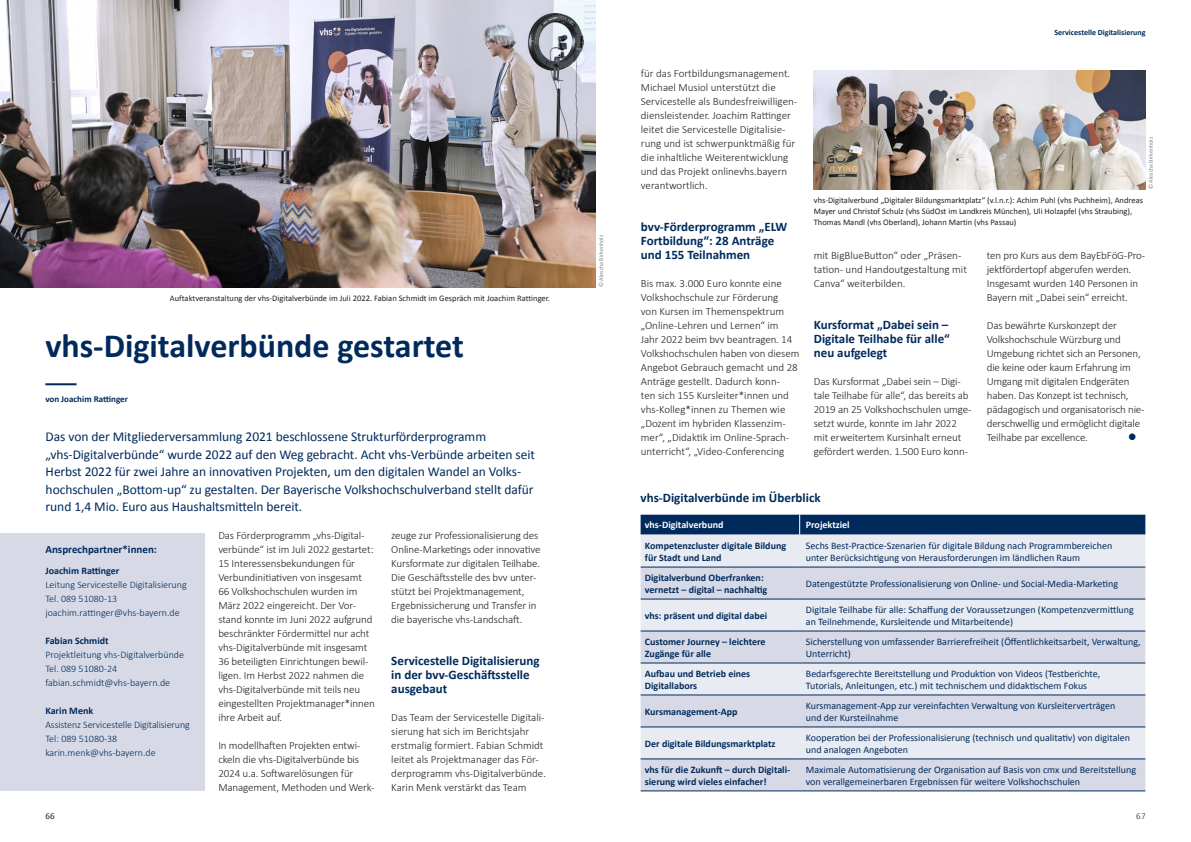
<style>
.page{position:relative;width:1191px;height:842px;background:#fff}
.page>*{position:absolute;margin:0;border:0;box-sizing:border-box;transform-origin:0 0}
.t1{font:700 34px "Calibri";color:#002a5c}
.t2{font:700 15px "Calibri";color:#002a5c}
.t3{font:13.5px/17.5px "Calibri";letter-spacing:-.005em;color:#002a5c}
.t4{font:700 13px/14px "Calibri";color:#002a5c}
.t5{font:300 11px/14px "Calibri";letter-spacing:-.01em;color:#231f20}
.t6{font:700 11px "Calibri";color:#002a5c}
.t7{font:10px/12px "Calibri";color:#002a5c}
.t8{font:700 10px/12px "Calibri";color:#002a5c}
.t9{font:300 10px/14px "Calibri";color:#002a5c}
.t10{font:700 10px "Calibri";color:#fff}
.t11{font:700 9px "Calibri";color:#002a5c}
.t12{font:9px "Calibri";color:#231f20}
.t13{font:300 9px "Calibri";color:#231f20}
.t14{font:8.5px/11px "Calibri";color:#231f20}
.t15{font:700 8px "Calibri";color:#002a5c}
.t16{font:6px "Calibri";color:#808285}
</style>
<div class="page">
<hr style="left:45px;top:383px;width:32px;height:2px;background:#002a5c">
<img style="left:0;top:0;width:595px;height:287px">
<img style="left:814px;top:71px;width:331px;height:118px">
<div style="left:0;top:533px;width:204px;height:258px;background:#d7dae6"></div>
<div style="left:640px;top:535px;width:505px;height:32px;background:#e9ebf2"></div>
<svg style="left:640px;top:568px;width:505px;height:222px;background:#dbdee9"></svg>
<hr style="left:640px;top:567px;width:159px;height:1px;background:#002a5c">
<hr style="left:799px;top:567px;width:346px;height:1px;background:#002a5c">
<hr style="left:640px;top:599px;width:159px;height:1px;background:#002a5c">
<hr style="left:799px;top:599px;width:346px;height:1px;background:#002a5c">
<hr style="left:640px;top:631px;width:159px;height:1px;background:#002a5c">
<hr style="left:799px;top:631px;width:346px;height:1px;background:#002a5c">
<hr style="left:640px;top:663px;width:159px;height:1px;background:#002a5c">
<hr style="left:799px;top:663px;width:346px;height:1px;background:#002a5c">
<hr style="left:640px;top:695px;width:159px;height:1px;background:#002a5c">
<hr style="left:799px;top:695px;width:346px;height:1px;background:#002a5c">
<hr style="left:640px;top:727px;width:159px;height:1px;background:#002a5c">
<hr style="left:799px;top:727px;width:346px;height:1px;background:#002a5c">
<hr style="left:640px;top:759px;width:159px;height:1px;background:#002a5c">
<hr style="left:799px;top:759px;width:346px;height:1px;background:#002a5c">
<hr style="left:640px;top:790px;width:159px;height:1px;background:#002a5c">
<hr style="left:799px;top:790px;width:346px;height:1px;background:#002a5c">
<div style="left:640px;top:515px;width:505px;height:20px;background:#002a5c"></div>
<p class="t14" style="left:170px;top:293px;width:382px">Auftaktveranstaltung der vhs-Digitalverbünde im Juli 2022. Fabian Schmidt im Gespräch mit Joachim Rattinger.</p>
<h1 class="t1" style="left:45px;top:324px;width:420px">vhs-Digitalverbünde gestartet</h1>
<p class="t11" style="left:45px;top:393px;width:84px">von Joachim Rattinger</p>
<p class="t3" style="left:46px;top:428px;width:491px">Das von der Mitgliederversammlung 2021 beschlossene Strukturförderprogramm „vhs-Digitalverbünde“ wurde 2022 auf den Weg gebracht. Acht vhs-Verbünde arbeiten seit Herbst 2022 für zwei Jahre an innovativen Projekten, um den digitalen Wandel an Volks&shy;hochschulen „Bottom-up“ zu gestalten. Der Bayerische Volkshochschulverband stellt dafür rund 1,4 Mio. Euro aus Haushaltsmitteln bereit.</p>
<p class="t6" style="left:45px;top:542px;width:113px">Ansprechpartner*innen:</p>
<p class="t8" style="left:45px;top:565px;width:76px">Joachim Rattinger</p>
<p class="t9" style="left:45px;top:577px;width:143px">Leitung Servicestelle Digitalisierung<br>Tel. 089 51080-13 joachim.rattinger@vhs-bayern.de</p>
<p class="t8" style="left:45px;top:635px;width:65px">Fabian Schmidt</p>
<p class="t9" style="left:45px;top:647px;width:140px">Projektleitung vhs-Digitalverbünde<br>Tel. 089 51080-24 fabian.schmidt@vhs-bayern.de</p>
<p class="t8" style="left:45px;top:705px;width:49px">Karin Menk</p>
<p class="t9" style="left:45px;top:717px;width:146px">Assistenz Servicestelle Digitalisierung<br>Tel: 089 51080-38 karin.menk@vhs-bayern.de</p>
<p class="t5" style="left:218px;top:528px;width:158px">Das Förderprogramm „vhs-Digital&shy;verbünde“ ist im Juli 2022 gestartet:<br>15 Interessensbekundungen für Verbundinitiativen von insgesamt 66 Volkshochschulen wurden im März 2022 eingereicht. Der Vor&shy;stand konnte im Juni 2022 aufgrund beschränkter Fördermittel nur acht vhs-Digitalverbünde mit insgesamt 36 beteiligten Einrichtungen bewil&shy;ligen. Im Herbst 2022 nahmen die vhs-Digitalverbünde mit teils neu eingestellten Projektmanager*innen ihre Arbeit auf.</p>
<p class="t5" style="left:218px;top:738px;width:158px">In modellhaften Projekten entwi&shy;ckeln die vhs-Digitalverbünde bis 2024 u.a. Softwarelösungen für Management, Methoden und Werk-</p>
<p class="t5" style="left:391px;top:528px;width:151px">zeuge zur Professionalisierung des Online-Marketings oder innovative Kursformate zur digitalen Teilhabe.<br>Die Geschäftsstelle des bvv unter&shy;stützt bei Projektmanagement, Ergebnissicherung und Transfer in die bayerische vhs-Landschaft.</p>
<p class="t4" style="left:391px;top:654px;width:150px">Servicestelle Digitalisierung in der bvv-Geschäftsstelle ausgebaut</p>
<p class="t5" style="left:391px;top:710px;width:156px">Das Team der Servicestelle Digitali&shy;sierung hat sich im Berichtsjahr erstmalig formiert. Fabian Schmidt leitet als Projektmanager das För&shy;derprogramm vhs-Digitalverbünde.<br>Karin Menk verstärkt das Team</p>
<p class="t16" style="left:597px;top:287px;width:53px;rotate:-90deg">© Alescha Birkenholz</p>
<p class="t5" style="left:641px;top:66px;width:158px">für das Fortbildungsmanagement.<br>Michael Musiol unterstützt die Servicestelle als Bundesfreiwilligen&shy;diensleistender. Joachim Rattinger leitet die Servicestelle Digitalisie&shy;rung und ist schwerpunktmäßig für die inhaltliche Weiterentwicklung und das Projekt onlinevhs.bayern verantwortlich.</p>
<p class="t4" style="left:641px;top:220px;width:148px">bvv-Förderprogramm „ELW<br>Fortbildung“: 28 Anträge und 155 Teilnahmen</p>
<p class="t5" style="left:641px;top:276px;width:160px">Bis max. 3.000 Euro konnte eine<br>Volkshochschule zur Förderung<br>von Kursen im Themenspektrum „Online-Lehren und Lernen“ im<br>Jahr 2022 beim bvv beantragen. 14<br>Volkshochschulen haben von diesem<br>Angebot Gebrauch gemacht und 28<br>Anträge gestellt. Dadurch konn-<br>ten sich 155 Kursleiter*innen und vhs-Kolleg*innen zu Themen wie „Dozent im hybriden Klassenzim&shy;mer“, „Didaktik im Online-Sprach&shy;unterricht“, „Video-Conferencing</p>
<p class="t15" style="left:1054px;top:27px;width:93px">Servicestelle Digitalisierung</p>
<p class="t16" style="left:1147px;top:189px;width:53px;rotate:-90deg">© Alescha Birkenholz</p>
<p class="t14" style="left:814px;top:195px;width:331px">vhs-Digitalverbund „Digitaler Bildungsmarktplatz“ (v.l.n.r.): Achim Puhl (vhs Puchheim), Andreas<br>Mayer und Christof Schulz (vhs SüdOst im Landkreis München), Uli Holzapfel (vhs Straubing),<br>Thomas Mandl (vhs Oberland), Johann Martin (vhs Passau)</p>
<p class="t5" style="left:814px;top:248px;width:155px">mit BigBlueButton“ oder „Präsen&shy;tation- und Handoutgestaltung mit<br>Canva“ weiterbilden.</p>
<p class="t4" style="left:814px;top:318px;width:137px;text-align:justify">Kursformat „Dabei sein – Digitale Teilhabe für alle“ neu aufgelegt</p>
<p class="t5" style="left:814px;top:374px;width:159px">Das Kursformat „Dabei sein – Digi&shy;tale Teilhabe für alle“, das bereits ab 2019 an 25 Volkshochschulen umge&shy;setzt wurde, konnte im Jahr 2022 mit erweitertem Kursinhalt erneut gefördert werden. 1.500 Euro konn-</p>
<p class="t5" style="left:986px;top:248px;width:160px">ten pro Kurs aus dem BayEbFöG-Pro&shy;jektfördertopf abgerufen werden.<br>Insgesamt wurden 140 Personen in Bayern mit „Dabei sein“ erreicht.</p>
<p class="t5" style="left:986px;top:318px;width:159px">Das bewährte Kurskonzept der Volkshochschule Würzburg und Umgebung richtet sich an Personen, die keine oder kaum Erfahrung im Umgang mit digitalen Endgeräten haben. Das Konzept ist technisch, pädagogisch und organisatorisch nie&shy;derschwellig und ermöglicht digitale Teilhabe par excellence.</p>
<h2 class="t2" style="left:1127px;top:426px;width:11px">●</h2>
<p class="t4" style="left:640px;top:490px;width:181px">vhs-Digitalverbünde im Überblick</p>
<p class="t10" style="left:645px;top:519px;width:80px">vhs-Digitalverbund</p>
<p class="t10" style="left:806px;top:519px;width:45px">Projektziel</p>
<p class="t8" style="left:645px;top:539px;width:143px">Kompetenzcluster digitale Bildung für Stadt und Land</p>
<p class="t7" style="left:806px;top:539px;width:308px">Sechs Best-Practice-Szenarien für digitale Bildung nach Programmbereichen unter Berücksichtigung von Herausforderungen im ländlichen Raum</p>
<p class="t8" style="left:645px;top:571px;width:124px">Digitalverbund Oberfranken: vernetzt – digital – nachhaltig</p>
<p class="t7" style="left:806px;top:577px;width:314px">Datengestützte Professionalisierung von Online- und Social-Media-Marketing</p>
<p class="t8" style="left:645px;top:609px;width:124px">vhs: präsent und digital dabei</p>
<p class="t7" style="left:806px;top:603px;width:329px">Digitale Teilhabe für alle: Schaffung der Voraussetzungen (Kompetenzvermittlung an Teilnehmende, Kursleitende und Mitarbeitende)</p>
<p class="t8" style="left:645px;top:635px;width:122px">Customer Journey – leichtere<br>Zugänge für alle</p>
<p class="t7" style="left:806px;top:635px;width:336px">Sicherstellung von umfassender Barrierefreiheit (Öffentlichkeitsarbeit, Verwaltung,<br>Unterricht)</p>
<p class="t8" style="left:645px;top:667px;width:107px">Aufbau und Betrieb eines<br>Digitallabors</p>
<p class="t7" style="left:806px;top:667px;width:296px">Bedarfsgerechte Bereitstellung und Produktion von Videos (Testberichte,<br>Tutorials, Anleitungen, etc.) mit technischem und didaktischem Fokus</p>
<p class="t8" style="left:645px;top:705px;width:94px">Kursmanagement-App</p>
<p class="t7" style="left:806px;top:699px;width:311px">Kursmanagement-App zur vereinfachten Verwaltung von Kursleiterverträgen und der Kursteilnahme</p>
<p class="t8" style="left:645px;top:737px;width:132px">Der digitale Bildungsmarktplatz</p>
<p class="t7" style="left:806px;top:731px;width:326px">Kooperation bei der Professionalisierung (technisch und qualitativ) von digitalen und analogen Angeboten</p>
<p class="t8" style="left:645px;top:763px;width:147px">vhs für die Zukunft – durch Digitali&shy;sierung wird vieles einfacher!</p>
<p class="t7" style="left:806px;top:763px;width:332px">Maximale Automatisierung der Organisation auf Basis von cmx und Bereitstellung von verallgemeinerbaren Ergebnissen für weitere Volkshochschulen</p>
<p class="t12" style="left:45px;top:810px;width:11px">66</p>
<p class="t13" style="left:1136px;top:810px;width:11px">67</p>
</div>
